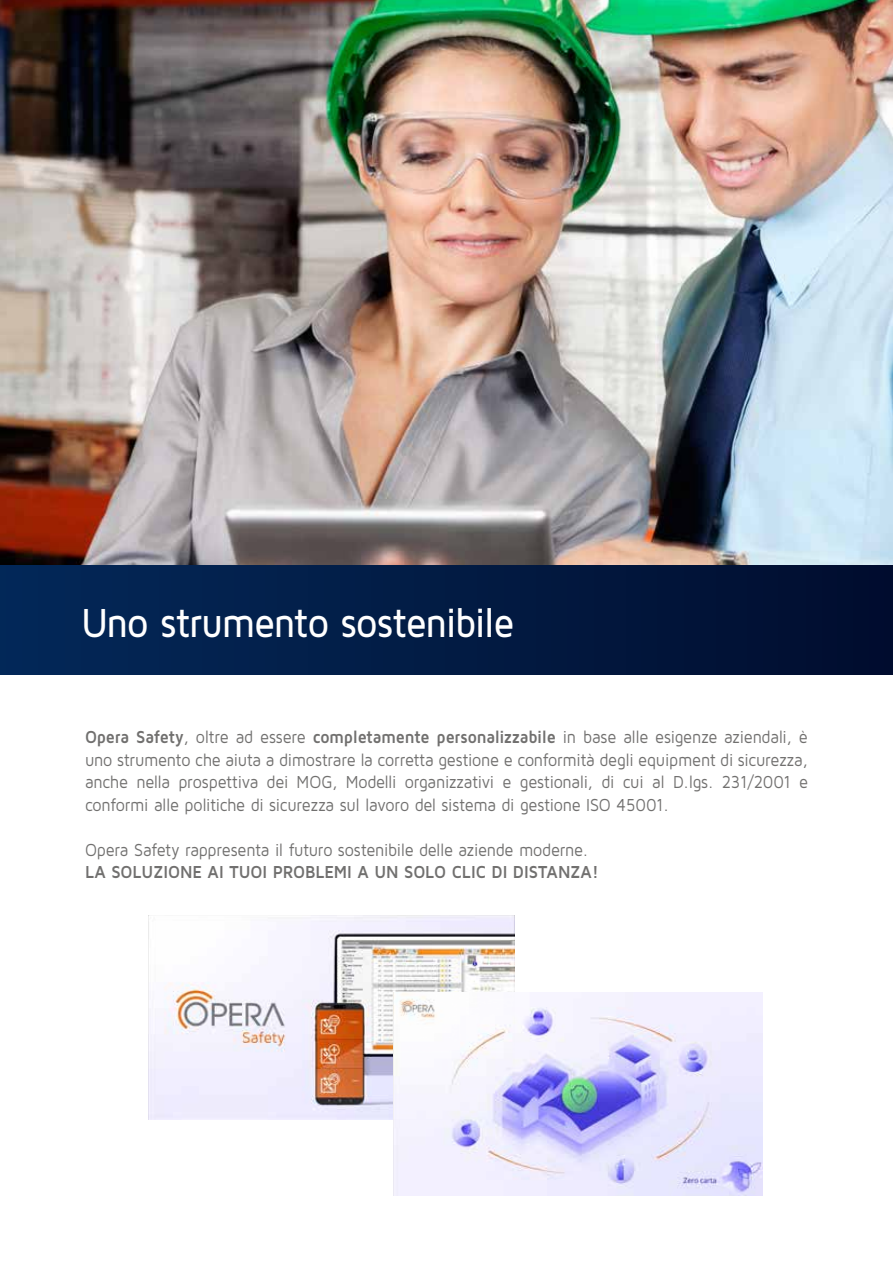
<style>
.page{position:relative;width:893px;height:1263px;background:#fff}
.page>*{position:absolute;margin:0;border:0;box-sizing:border-box;transform-origin:0 0}
.t1{font:500 42px "Maven Pro";letter-spacing:-.035em;color:#fff;scale:.9 1}
.t2{font:18px/22.5px "Maven Pro";letter-spacing:-.015em;color:#71706f;text-align:justify;scale:.9 1}
.t3{font:700 18px "Maven Pro";letter-spacing:-.005em;color:#71706f;scale:.9 1}
.s1{font-weight:700}
</style>
<div class="page">
<img style="left:0;top:0;width:893px;height:566px">
<div style="left:0;top:566px;width:893px;height:109px;background:linear-gradient(to right,#032959,#010d2e)"></div>
<img style="left:149px;top:915px;width:365px;height:205px">
<img style="left:393px;top:992px;width:370px;height:203px">
<h1 class="t1" style="left:81px;top:597px;width:483px">Uno strumento sostenibile</h1>
<p class="t2" style="left:85px;top:725px;width:805px"><span class="s1">Opera Safety</span>, oltre ad essere <span class="s1">completamente personalizzabile</span> in base alle esigenze aziendali, è uno strumento che aiuta a dimostrare la corretta gestione e conformità degli equipment di sicurezza, anche nella prospettiva dei MOG, Modelli organizzativi e gestionali, di cui al D.lgs. 231/2001 e conformi alle politiche di sicurezza sul lavoro del sistema di gestione ISO 45001.</p>
<p class="t2" style="left:85px;top:838px;width:561px">Opera Safety rappresenta il futuro sostenibile delle aziende moderne.</p>
<p class="t3" style="left:85px;top:861px;width:572px">LA SOLUZIONE AI TUOI PROBLEMI A UN SOLO CLIC DI DISTANZA!</p>
</div>
